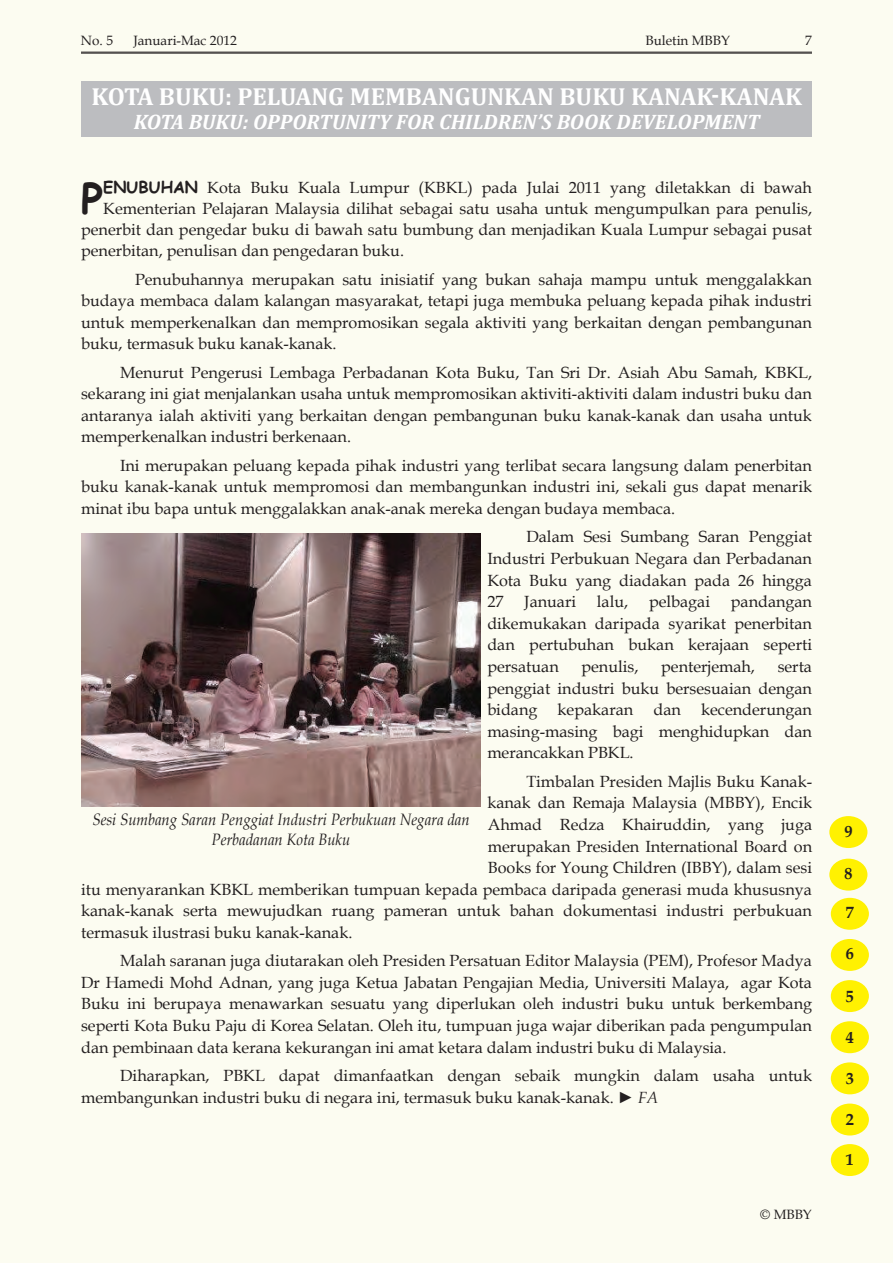
<style>
.page{position:relative;width:893px;height:1263px;background:#fcfcf1}
.page>*{position:absolute;margin:0;border:0;box-sizing:border-box;transform-origin:0 0}
.t1{font:700 41.7px "Comic Sans MS";color:#231f20}
.t2{font:700 24.75px "Cambria";color:#fff}
.t3{font:italic 700 21px "Cambria";color:#fff}
.t4{font:italic 16.5px/19.8px "Book Antiqua";color:#231f20;text-align:center;scale:.9 1}
.t5{font:16.2px/21.6px "Book Antiqua";color:#231f20;text-align:justify}
.t6{font:700 16.2px "Book Antiqua";color:#231f20}
.t7{font:13.5px "Book Antiqua";color:#231f20}
.s1{font-family:"Comic Sans MS";font-weight:700}
.s2{font-style:italic}
</style>
<div class="page">
<hr style="left:81px;top:52px;width:731px;height:1px;background:#231f20">
<hr style="left:81px;top:53px;width:731px;height:1px;background:#231f20">
<div style="left:831px;top:1103px;width:38px;height:32px;background:#fff101;border-radius:50%"></div>
<div style="left:831px;top:1062px;width:38px;height:32px;background:#fff101;border-radius:50%"></div>
<div style="left:831px;top:1021px;width:38px;height:32px;background:#fff101;border-radius:50%"></div>
<div style="left:831px;top:980px;width:38px;height:32px;background:#fff101;border-radius:50%"></div>
<div style="left:831px;top:939px;width:38px;height:32px;background:#fff101;border-radius:50%"></div>
<div style="left:831px;top:898px;width:38px;height:32px;background:#fff101;border-radius:50%"></div>
<div style="left:831px;top:1144px;width:38px;height:32px;background:#fff101;border-radius:50%"></div>
<div style="left:829px;top:859px;width:38px;height:31px;background:#fff101;border-radius:50%"></div>
<div style="left:829px;top:816px;width:38px;height:32px;background:#fff101;border-radius:50%"></div>
<div style="left:81px;top:81px;width:731px;height:56px;background:#bcbdc0"></div>
<img style="left:81px;top:534px;width:400px;height:272px">
<p class="t7" style="left:81px;top:31px;width:34px">No. 5</p>
<p class="t7" style="left:133px;top:31px;width:105px">Januari-Mac 2012</p>
<p class="t7" style="left:645px;top:31px;width:86px">Buletin MBBY</p>
<p class="t7" style="left:805px;top:31px;width:8px">7</p>
<h2 class="t2" style="left:92px;top:79px;width:711px">KOTA BUKU: PELUANG MEMBANGUNKAN BUKU KANAK-KANAK</h2>
<p class="t3" style="left:134px;top:107px;width:628px">KOTA BUKU: OPPORTUNITY FOR CHILDREN’S BOOK DEVELOPMENT</p>
<h1 class="t1" style="left:81px;top:168px;width:24px">P</h1>
<p class="t5" style="left:103px;top:176px;width:710px"><span class="s1">ENUBUHAN</span> Kota Buku Kuala Lumpur (KBKL) pada Julai 2011 yang diletakkan di bawah</p>
<p class="t5" style="left:103px;top:197px;width:710px">Kementerian Pelajaran Malaysia dilihat sebagai satu usaha untuk mengumpulkan para penulis,</p>
<p class="t5" style="left:81px;top:218px;width:732px">penerbit dan pengedar buku di bawah satu bumbung dan menjadikan Kuala Lumpur sebagai pusat</p>
<p class="t5" style="left:81px;top:239px;width:324px">penerbitan, penulisan dan pengedaran buku.</p>
<p class="t5" style="left:81px;top:268px;width:732px;text-indent:54px">Penubuhannya merupakan satu inisiatif yang bukan sahaja mampu untuk menggalakkan budaya membaca dalam kalangan masyarakat, tetapi juga membuka peluang kepada pihak industri untuk memperkenalkan dan mempromosikan segala aktiviti yang berkaitan dengan pembangunan buku, termasuk buku kanak-kanak.</p>
<p class="t5" style="left:81px;top:361px;width:732px;text-indent:39px">Menurut Pengerusi Lembaga Perbadanan Kota Buku, Tan Sri Dr. Asiah Abu Samah, KBKL, sekarang ini giat menjalankan usaha untuk mempromosikan aktiviti-aktiviti dalam industri buku dan antaranya ialah aktiviti yang berkaitan dengan pembangunan buku kanak-kanak dan usaha untuk memperkenalkan industri berkenaan.</p>
<p class="t5" style="left:81px;top:454px;width:732px;text-indent:39px">Ini merupakan peluang kepada pihak industri yang terlibat secara langsung dalam penerbitan buku kanak-kanak untuk mempromosi dan membangunkan industri ini, sekali gus dapat menarik minat ibu bapa untuk menggalakkan anak-anak mereka dengan budaya membaca.</p>
<p class="t5" style="left:487px;top:526px;width:326px;text-indent:39px">Dalam Sesi Sumbang Saran Penggiat Industri Perbukuan Negara dan Perbadanan Kota Buku yang diadakan pada 26 hingga 27</p>
<p class="t5" style="left:487px;top:590px;width:326px;text-indent:243px">pandangan dikemukakan daripada syarikat penerbitan dan pertubuhan bukan kerajaan seperti persatuan</p>
<p class="t5" style="left:524px;top:590px;width:53px">Januari</p>
<p class="t5" style="left:597px;top:590px;width:33px">lalu,</p>
<p class="t5" style="left:649px;top:590px;width:63px">pelbagai</p>
<p class="t5" style="left:581px;top:655px;width:59px">penulis,</p>
<p class="t5" style="left:661px;top:655px;width:95px">penterjemah,</p>
<p class="t5" style="left:487px;top:655px;width:326px;text-indent:290px">serta penggiat industri buku bersesuaian dengan bidang kepakaran dan kecenderungan masing-masing bagi menghidupkan dan merancakkan PBKL.</p>
<p class="t5" style="left:526px;top:770px;width:287px">Timbalan Presiden Majlis Buku Kanak-</p>
<p class="t5" style="left:487px;top:792px;width:326px">kanak dan Remaja Malaysia (MBBY), Encik</p>
<p class="t5" style="left:488px;top:813px;width:326px">Ahmad Redza Khairuddin, yang juga</p>
<p class="t5" style="left:488px;top:835px;width:326px">merupakan Presiden International Board on</p>
<p class="t5" style="left:488px;top:856px;width:326px">Books for Young Children (IBBY), dalam sesi</p>
<p class="t5" style="left:81px;top:878px;width:732px">itu menyarankan KBKL memberikan tumpuan kepada pembaca daripada generasi muda khususnya</p>
<p class="t5" style="left:81px;top:900px;width:732px">kanak-kanak serta mewujudkan ruang pameran untuk bahan dokumentasi industri perbukuan</p>
<p class="t5" style="left:81px;top:921px;width:273px">termasuk ilustrasi buku kanak-kanak.</p>
<p class="t5" style="left:81px;top:949px;width:732px;text-indent:39px">Malah saranan juga diutarakan oleh Presiden Persatuan Editor Malaysia (PEM), Profesor Madya Dr Hamedi Mohd Adnan, yang juga Ketua Jabatan Pengajian Media, Universiti Malaya, agar Kota Buku ini berupaya menawarkan sesuatu yang diperlukan oleh industri buku untuk berkembang seperti Kota Buku Paju di Korea Selatan. Oleh itu, tumpuan juga wajar diberikan pada pengumpulan dan pembinaan data kerana kekurangan ini amat ketara dalam industri buku di Malaysia.</p>
<p class="t5" style="left:81px;top:1064px;width:732px;text-indent:39px">Diharapkan, PBKL dapat dimanfaatkan dengan sebaik mungkin dalam usaha untuk membangunkan industri buku di negara ini, termasuk buku kanak-kanak. ► <span class="s2">FA</span></p>
<p class="t4" style="left:92px;top:809px;width:421px">Sesi Sumbang Saran Penggiat Industri Perbukuan Negara dan<br>Perbadanan Kota Buku</p>
<p class="t7" style="left:760px;top:1204px;width:53px">© MBBY</p>
<p class="t6" style="left:844px;top:820px;width:10px">9</p>
<p class="t6" style="left:844px;top:863px;width:10px">8</p>
<p class="t6" style="left:846px;top:902px;width:10px">7</p>
<p class="t6" style="left:846px;top:943px;width:10px">6</p>
<p class="t6" style="left:846px;top:985px;width:10px">5</p>
<p class="t6" style="left:846px;top:1026px;width:10px">4</p>
<p class="t6" style="left:846px;top:1067px;width:10px">3</p>
<p class="t6" style="left:846px;top:1108px;width:10px">2</p>
<p class="t6" style="left:846px;top:1148px;width:10px">1</p>
</div>
